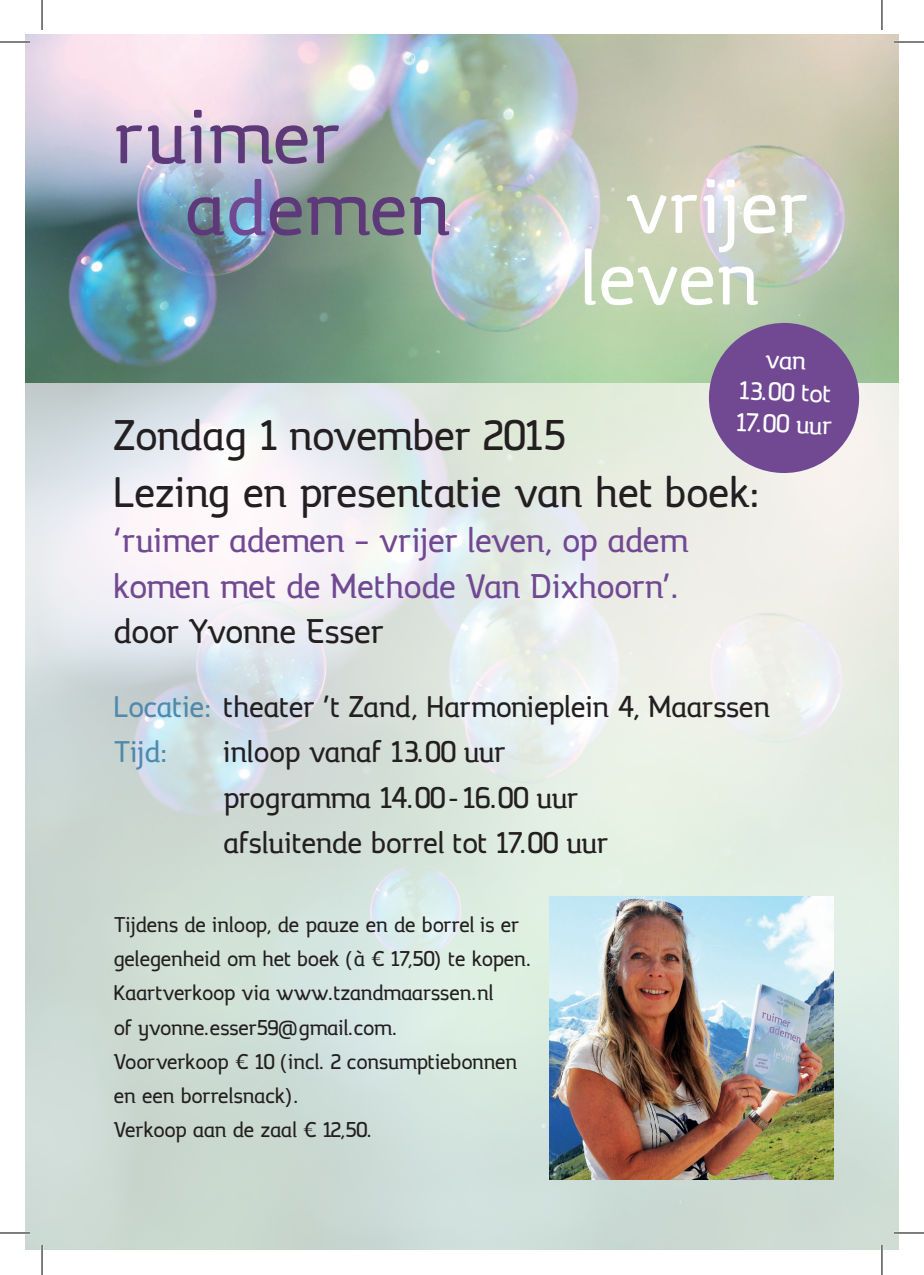
<style>
.page{position:relative;width:924px;height:1275px;background:#fff}
.page>*{position:absolute;margin:0;border:0;box-sizing:border-box;transform-origin:0 0}
.t1{font:71.6px/71.6px "Margot";letter-spacing:-.01em;color:#5e397a}
.t2{font:71.6px/71.6px "Margot";letter-spacing:.005em;color:#fff}
.t3{font:40px/56.6px "Margot";letter-spacing:-.025em;color:#231f20}
.t4{font:32px/45.4px "Margot";letter-spacing:-.03em;color:#714993}
.t5{font:32px "Margot";letter-spacing:-.03em;color:#231f20}
.t6{font:28px/45.4px "Margot";letter-spacing:-.025em;color:#231f20}
.t7{font:24px/32px "Margot";color:#fff;text-align:center}
.t8{font:20px/34px "Margot";letter-spacing:-.025em;color:#231f20}
.s1{color:#714993}
.s2{color:#4f8aad}
</style>
<div class="page">
<img style="left:25px;top:382px;width:873px;height:868px">
<img style="left:549px;top:896px;width:283px;height:283px">
<img style="left:25px;top:34px;width:873px;height:348px">
<svg style="left:707px;top:321px;width:153px;height:153px"></svg>
<hr style="left:0;top:41px;width:30px;height:2px;background:#fff">
<hr style="left:893px;top:41px;width:30px;height:2px;background:#fff">
<hr style="left:0;top:1231px;width:30px;height:3px;background:#fff">
<hr style="left:893px;top:1231px;width:30px;height:3px;background:#fff">
<hr style="left:41px;top:1245px;width:2px;height:30px;background:#fff">
<hr style="left:880px;top:1245px;width:2px;height:30px;background:#fff">
<hr style="left:0;top:42px;width:30px;height:1px;background:#000">
<hr style="left:893px;top:42px;width:30px;height:1px;background:#000">
<hr style="left:0;top:1232px;width:30px;height:1px;background:#000">
<hr style="left:893px;top:1232px;width:30px;height:1px;background:#000">
<hr style="left:42px;top:0;width:1px;height:30px;background:#000">
<hr style="left:42px;top:1245px;width:1px;height:30px;background:#000">
<hr style="left:881px;top:0;width:1px;height:30px;background:#000">
<hr style="left:881px;top:1245px;width:1px;height:30px;background:#000">
<h1 class="t1" style="left:187px;top:100px;width:267px;text-indent:-71px">ruimer a<span class="s1">d</span>emen</h1>
<h1 class="t2" style="left:581px;top:170px;width:229px;text-indent:46px">vrijer leven</h1>
<p class="t7" style="left:738px;top:342px;width:98px;rotate:2deg">van<br>13.00 tot<br>17.00 uur</p>
<h2 class="t3" style="left:114px;top:407px;width:649px">Zondag 1 november 2015<br>Lezing en presentatie van het boek:</h2>
<h3 class="t4" style="left:114px;top:517px;width:576px">‘ruimer ademen – vrijer leven, op adem komen met de Methode Van Dixhoorn’.</h3>
<h3 class="t5" style="left:114px;top:609px;width:272px">door Yvonne Esser</h3>
<h3 class="t6" style="left:114px;top:683px;width:658px"><span class="s2">Locatie:</span> theater ’t Zand, Harmonieplein 4, Maarssen<br><span class="s2">Tijd:</span></h3>
<h3 class="t6" style="left:224px;top:729px;width:386px">inloop vanaf 13.00 uur programma 14.00- 16.00 uur afsluitende borrel tot 17.00 uur</h3>
<p class="t8" style="left:114px;top:907px;width:419px">Tijdens de inloop, de pauze en de borrel is er gelegenheid om het boek (à € 17,50) te kopen.<br>Kaartverkoop via www.tzandmaarssen.nl<br>of yvonne.esser59@gmail.com.<br>Voorverkoop € 10 (incl. 2 consumptiebonnen en een borrelsnack).<br>Verkoop aan de zaal € 12,50.</p>
</div>
